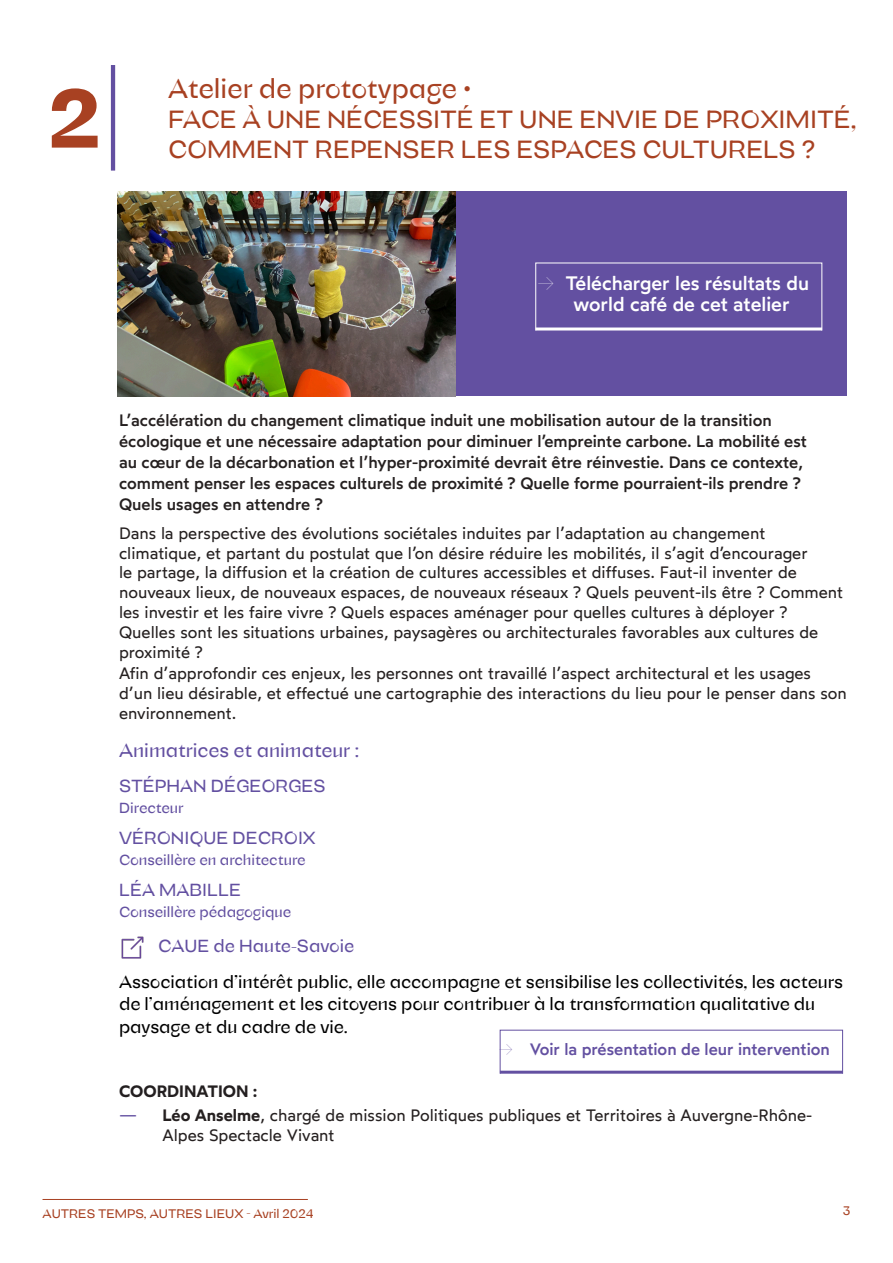
<style>
.page{position:relative;width:893px;height:1263px;background:#fff}
.page>*{position:absolute;margin:0;border:0;box-sizing:border-box;transform-origin:0 0}
.Numéros_de_parties{font:85.2px "Ortank Display wght 800 Ortank GX";color:#a84122}
.Modalité_H1{font:27.6px "Ortank Display wght 400 Ortank GX";color:#a84122}
.Titre_H1{font:25.5px/29.8px "Ortank Display wght 400 Ortank GX";color:#a84122}
.t1{font:500 19.5px/21px "Wotfard";color:#fff}
.Intervenants_titre{font:19.5px "Ortank Display wght 400 Ortank GX";color:#6350a1}
.Commentaires_FEX{font:18px/22.5px "Ortank Display wght 400 Ortank GX";color:#000}
.Intervenants{font:18px "Ortank Display wght 400 Ortank GX";color:#6350a1}
.Commentaires_FEX-2{font:18px "Ortank Display wght 400 Ortank GX";color:#6350a1}
.Textes{font:16.5px/19.8px "Wotfard";color:#252020}
.Introduction_parties{font:500 16.5px/21px "Wotfard";color:#252020}
.t2{font:500 16.5px "Wotfard";color:#6350a1}
.Structure{font:600 16.5px "Wotfard";color:#231f20}
.Structure-2{font:15px "Ortank Display wght 400 Ortank GX";color:#6350a1}
.t3{font:12.75px "Ortank Display wght 400 Ortank GX";color:#a84122}
.s1{font-weight:100}
.s2{color:#6350a1}
.s3{font-weight:600}
</style>
<div class="page">
<hr style="left:43px;top:1199px;width:265px;height:1px;background:#a84122">
<div style="left:119px;top:191px;width:727px;height:205px;background:#6350a1"></div>
<hr style="left:111px;top:65px;width:4px;height:106px;background:#6350a1">
<img style="left:121px;top:936px;width:23px;height:23px">
<div style="left:500px;top:1030px;width:343px;height:44px;border:1px solid #6350a1"></div>
<hr style="left:500px;top:1071px;width:343px;height:3px;background:#6350a1">
<img style="left:118px;top:191px;width:337px;height:205px">
<hr style="left:536px;top:327px;width:286px;height:3px;background:#fff">
<p class="Numéros_de_parties" style="left:49px;top:65px;width:53px">2</p>
<p class="Modalité_H1" style="left:168px;top:71px;width:305px">Atelier de prototypage •</p>
<p class="Titre_H1" style="left:168px;top:104px;width:690px">FACE À UNE NÉCESSITÉ ET UNE ENVIE DE PROXIMITÉ,<br>COMMENT REPENSER LES ESPACES CULTURELS ?</p>
<p class="t1" style="left:573px;top:272px;width:237px;text-indent:-36px"><span class="s1">→</span> Télécharger les résultats du world café de cet atelier</p>
<p class="Introduction_parties" style="left:119px;top:410px;width:689px">L’accélération du changement climatique induit une mobilisation autour de la transition écologique et une nécessaire adaptation pour diminuer l’empreinte carbone. La mobilité est au cœur de la décarbonation et l’hyper-proximité devrait être réinvestie. Dans ce contexte, comment penser les espaces culturels de proximité ? Quelle forme pourraient-ils prendre ?<br>Quels usages en attendre ?</p>
<p class="Textes" style="left:119px;top:523px;width:726px">Dans la perspective des évolutions sociétales induites par l’adaptation au changement climatique, et partant du postulat que l’on désire réduire les mobilités, il s’agit d’encourager<br>le partage, la diffusion et la création de cultures accessibles et diffuses. Faut-il inventer de nouveaux lieux, de nouveaux espaces, de nouveaux réseaux ? Quels peuvent-ils être ? Comment les investir et les faire vivre ? Quels espaces aménager pour quelles cultures à déployer ?<br>Quelles sont les situations urbaines, paysagères ou architecturales favorables aux cultures de proximité ?</p>
<p class="Textes" style="left:119px;top:663px;width:729px">Afin d’approfondir ces enjeux, les personnes ont travaillé l’aspect architectural et les usages d’un lieu désirable, et effectué une cartographie des interactions du lieu pour le penser dans son environnement.</p>
<p class="Intervenants_titre" style="left:119px;top:738px;width:241px">Animatrices et animateur :</p>
<p class="Intervenants" style="left:119px;top:775px;width:208px">STÉPHAN DÉGEORGES</p>
<p class="Structure-2" style="left:119px;top:798px;width:66px">Directeur</p>
<p class="Intervenants" style="left:119px;top:827px;width:198px">VÉRONIQUE DECROIX</p>
<p class="Structure-2" style="left:119px;top:850px;width:188px">Conseillère en architecture</p>
<p class="Intervenants" style="left:119px;top:879px;width:124px">LÉA MABILLE</p>
<p class="Structure-2" style="left:119px;top:902px;width:174px">Conseillère pédagogique</p>
<p class="Commentaires_FEX-2" style="left:158px;top:935px;width:198px">CAUE de Haute-Savoie</p>
<p class="Commentaires_FEX" style="left:119px;top:970px;width:726px">Association d’intérêt public, elle accompagne et sensibilise les collectivités, les acteurs de l’aménagement et les citoyens pour contribuer à la transformation qualitative du paysage et du cadre de vie.</p>
<p class="t2" style="left:498px;top:1039px;width:333px"><span class="s1">→</span> Voir la présentation de leur intervention</p>
<p class="Structure" style="left:119px;top:1081px;width:140px">COORDINATION :</p>
<p class="Textes" style="left:163px;top:1105px;width:651px;text-indent:-44px"><span class="s2">—</span> <span class="s3">Léo Anselme</span>, chargé de mission Politiques publiques et Territoires à Auvergne-Rhône-<br>Alpes Spectacle Vivant</p>
<p class="t3" style="left:43px;top:1206px;width:272px">AUTRES TEMPS, AUTRES LIEUX - Avril 2024</p>
<p class="t3" style="left:843px;top:1203px;width:9px">3</p>
</div>
